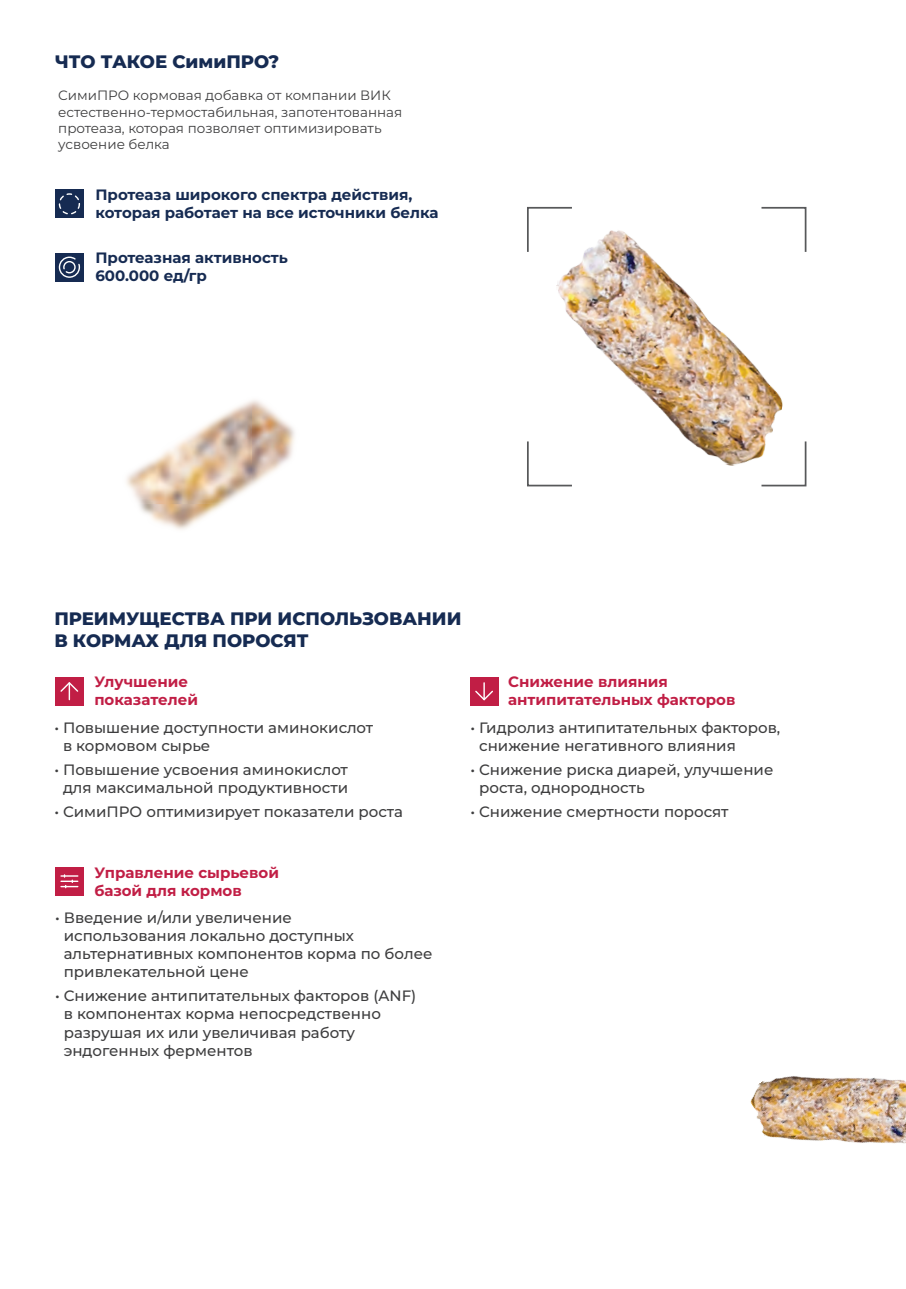
<style>
.page{position:relative;width:906px;height:1289px;background:#fff}
.page>*{position:absolute;margin:0;border:0;box-sizing:border-box;transform-origin:0 0}
.t1{font:800 18px/21.6px "Montserrat";color:#162b52}
.t2{font:500 15px/18px "Montserrat";color:#3e3e3f}
.t3{font:700 15px/18px "Montserrat";color:#162b52}
.t4{font:700 15px/18px "Montserrat";color:#c11e45}
.t5{font:13.5px/16.2px "Montserrat";color:#3e3e3f}
</style>
<div class="page">
<div style="left:55px;top:677px;width:28px;height:28px;background:#c11e45"></div>
<div style="left:470px;top:677px;width:28px;height:28px;background:#c11e45"></div>
<svg style="left:475px;top:683px;width:18px;height:18px"></svg>
<svg style="left:60px;top:682px;width:19px;height:17px"></svg>
<svg style="left:527px;top:206px;width:45px;height:46px"></svg>
<svg style="left:761px;top:206px;width:46px;height:46px"></svg>
<svg style="left:527px;top:441px;width:45px;height:46px"></svg>
<svg style="left:761px;top:441px;width:46px;height:46px"></svg>
<img style="left:126px;top:400px;width:169px;height:130px">
<img style="left:532px;top:222px;width:273px;height:250px">
<div style="left:55px;top:867px;width:29px;height:28px;background:#c11e45"></div>
<div style="left:55px;top:190px;width:29px;height:28px;background:#162b52"></div>
<svg style="left:61px;top:874px;width:17px;height:13px"></svg>
<div style="left:59px;top:193px;width:21px;height:21px;border:1px dashed #fff;border-radius:50%"></div>
<div style="left:55px;top:253px;width:29px;height:28px;background:#162b52"></div>
<svg style="left:58px;top:256px;width:23px;height:22px"></svg>
<img style="left:750px;top:1076px;width:156px;height:68px">
<p class="t1" style="left:55px;top:51px;width:225px">ЧТО ТАКОЕ СимиПРО?</p>
<p class="t5" style="left:58px;top:87px;width:345px">СимиПРО кормовая добавка от компании ВИК естественно-термостабильная, запотентованная протеаза, которая позволяет оптимизировать усвоение белка</p>
<p class="t3" style="left:95px;top:186px;width:345px">Протеаза широкого спектра действия, которая работает на все источники белка</p>
<p class="t3" style="left:95px;top:249px;width:194px">Протеазная активность<br>600.000 ед/гр</p>
<p class="t1" style="left:54px;top:608px;width:409px">ПРЕИМУЩЕСТВА ПРИ ИСПОЛЬЗОВАНИИ<br>В КОРМАХ ДЛЯ ПОРОСЯТ</p>
<p class="t4" style="left:94px;top:672px;width:105px">Улучшение показателей</p>
<p class="t2" style="left:63px;top:719px;width:312px;text-indent:-9px">• Повышение доступности аминокислот в кормовом сырье</p>
<p class="t2" style="left:54px;top:761px;width:295px;text-align:center">• Повышение усвоения аминокислот для максимальной продуктивности</p>
<p class="t2" style="left:54px;top:803px;width:350px">• СимиПРО оптимизирует показатели роста</p>
<p class="t4" style="left:508px;top:672px;width:229px">Снижение влияния антипитательных факторов</p>
<p class="t2" style="left:479px;top:719px;width:303px;text-indent:-9px">• Гидролиз антипитательных факторов, снижение негативного влияния</p>
<p class="t2" style="left:479px;top:761px;width:296px;text-indent:-9px">• Снижение риска диарей, улучшение роста, однородность</p>
<p class="t2" style="left:470px;top:803px;width:259px">• Снижение смертности поросят</p>
<p class="t4" style="left:94px;top:863px;width:186px">Управление сырьевой базой для кормов</p>
<p class="t2" style="left:64px;top:909px;width:370px;text-indent:-9px">• Введение и/или увеличение<br>использования локально доступных альтернативных компонентов корма по более привлекательной цене</p>
<p class="t2" style="left:64px;top:987px;width:354px;text-indent:-9px">• Снижение антипитательных факторов (ANF) в компонентах корма непосредственно разрушая их или увеличивая работу эндогенных ферментов</p>
</div>
